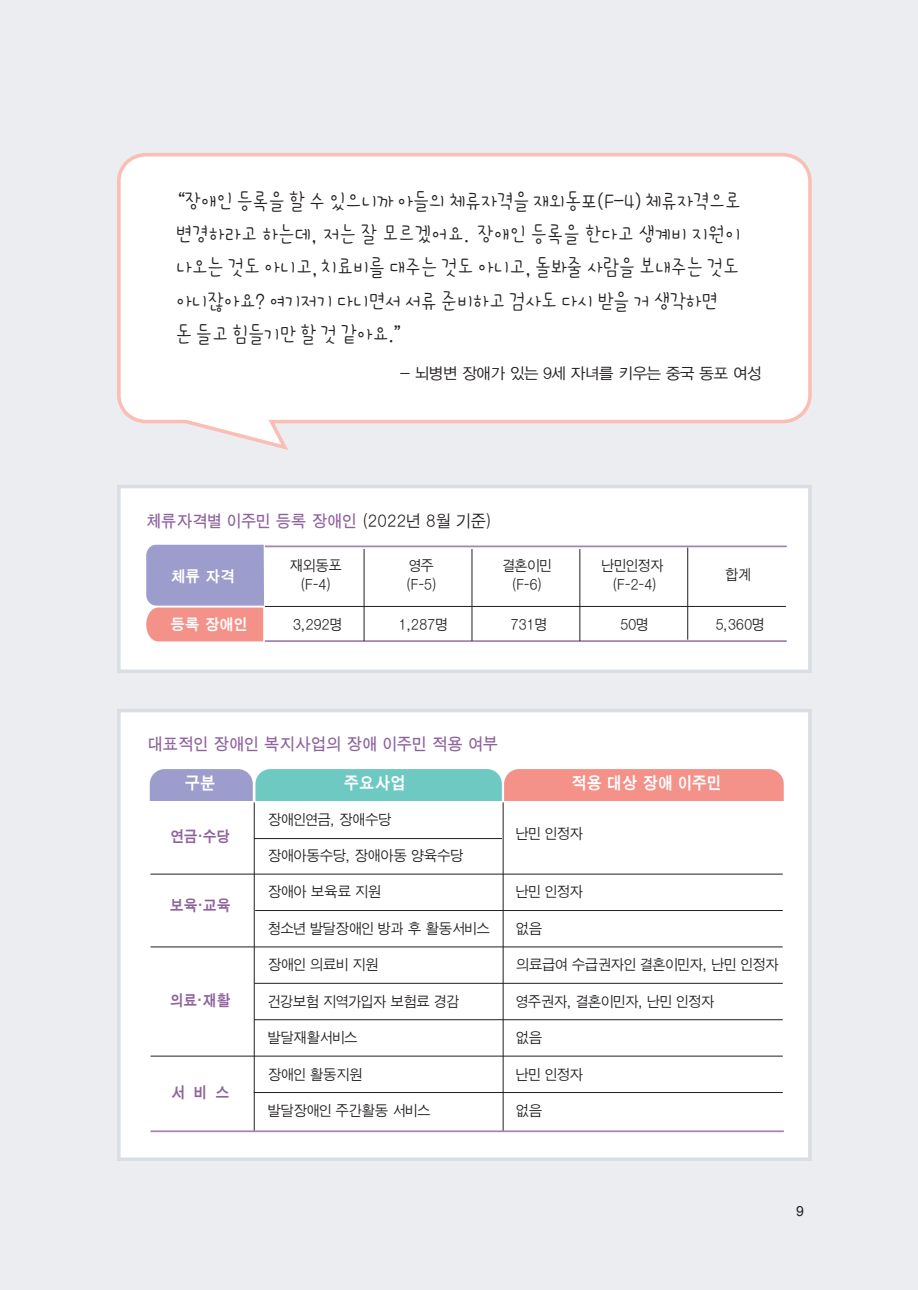
<style>
.page{position:relative;width:918px;height:1290px;background:#ebedf0}
.page>*{position:absolute;margin:0;border:0;box-sizing:border-box;transform-origin:0 0}
.t1{font:21.88px/33.2px "ic TT Paranusan L";letter-spacing:-.04em;color:#231f20;scale:.95 1}
.t2{font:700 17.32px "SD Gothic QXP";letter-spacing:.05em;color:#fff;scale:.93 1}
.t3{font:500 16.97px "SD Gothic QXP";letter-spacing:.05em;color:#8e639d}
.t4{font:15.75px "YDVYGO12";letter-spacing:-.015em;color:#231f20}
.t5{font:700 15.75px "SD Gothic QXP";letter-spacing:.05em;color:#8e639d;scale:.93 1}
.t6{font:700 15.75px "SD Gothic QXP";letter-spacing:.05em;color:#fff}
.t7{font:300 14.88px/19.2px "SD Gothic QXP";letter-spacing:.025em;color:#231f20;text-align:center}
.t8{font:14px "Arial";color:#231f20}
.s1{font-weight:300;color:#231f20}
</style>
<div class="page">
<div style="left:121px;top:488px;width:687px;height:181px;background:#fff"></div>
<div style="left:117px;top:485px;width:695px;height:188px;border:4px solid #d8dee3"></div>
<div style="left:121px;top:712px;width:687px;height:445px;background:#fff"></div>
<div style="left:117px;top:709px;width:695px;height:452px;border:4px solid #d8dee3"></div>
<svg style="left:117px;top:153px;width:695px;height:297px"></svg>
<hr style="left:265px;top:606px;width:521px;height:1px;background:#231f20">
<hr style="left:265px;top:640px;width:522px;height:2px;background:#a583b2">
<hr style="left:265px;top:545px;width:522px;height:2px;background:#a583b2">
<hr style="left:364px;top:549px;width:1px;height:92px;background:#231f20">
<hr style="left:472px;top:549px;width:1px;height:92px;background:#231f20">
<hr style="left:579px;top:549px;width:1px;height:92px;background:#231f20">
<hr style="left:687px;top:547px;width:1px;height:93px;background:#231f20">
<div style="left:150px;top:769px;width:103px;height:54px;background:#9c9ccd;border-radius:15px"></div>
<div style="left:255px;top:769px;width:247px;height:54px;background:#6ec9c2;border-radius:15px"></div>
<div style="left:504px;top:769px;width:280px;height:54px;background:#f49188;border-radius:15px"></div>
<div style="left:149px;top:801px;width:635px;height:330px;background:#fff"></div>
<hr style="left:503px;top:802px;width:1px;height:329px;background:#231f20">
<hr style="left:254px;top:802px;width:1px;height:329px;background:#231f20">
<hr style="left:150px;top:874px;width:633px;height:1px;background:#231f20">
<hr style="left:254px;top:838px;width:248px;height:1px;background:#231f20">
<hr style="left:150px;top:1130px;width:634px;height:2px;background:#a583b2">
<hr style="left:255px;top:910px;width:528px;height:1px;background:#231f20">
<hr style="left:150px;top:946px;width:633px;height:1px;background:#231f20">
<hr style="left:254px;top:983px;width:529px;height:1px;background:#231f20">
<hr style="left:254px;top:1019px;width:529px;height:1px;background:#231f20">
<hr style="left:150px;top:1056px;width:633px;height:1px;background:#231f20">
<hr style="left:254px;top:1092px;width:529px;height:1px;background:#231f20">
<svg style="left:146px;top:545px;width:118px;height:96px"></svg>
<h1 class="t1" style="left:176px;top:185px;width:597px">“장애인 등록을 할 수 있으니까 아들의 체류자격을 재외동포(F-4) 체류자격으로 변경하라고 하는데, 저는 잘 모르겠어요. 장애인 등록을 한다고 생계비 지원이 나오는 것도 아니고, 치료비를 대주는 것도 아니고, 돌봐줄 사람을 보내주는 것도 아니잖아요? 여기저기 다니면서 서류 준비하고 검사도 다시 받을 거 생각하면<br>돈 들고 힘들기만 할 것 같아요.”</h1>
<p class="t4" style="left:400px;top:364px;width:363px">- 뇌병변 장애가 있는 9세 자녀를 키우는 중국 동포 여성</p>
<p class="t3" style="left:146px;top:513px;width:346px">체류자격별 이주민 등록 장애인 <span class="s1">(2022년 8월 기준)</span></p>
<p class="t7" style="left:290px;top:556px;width:53px">재외동포 (F-4)</p>
<p class="t7" style="left:406px;top:556px;width:32px;text-align:left">영주 (F-5)</p>
<p class="t7" style="left:503px;top:556px;width:50px">결혼이민 (F-6)</p>
<p class="t7" style="left:602px;top:556px;width:63px">난민인정자 (F-2-4)</p>
<p class="t7" style="left:725px;top:564px;width:27px">합계</p>
<p class="t7" style="left:293px;top:614px;width:50px">3,292명</p>
<p class="t7" style="left:399px;top:614px;width:50px">1,287명</p>
<p class="t7" style="left:511px;top:614px;width:37px">731명</p>
<p class="t7" style="left:620px;top:614px;width:29px">50명</p>
<p class="t7" style="left:715px;top:614px;width:50px">5,360명</p>
<p class="t6" style="left:171px;top:568px;width:65px">체류 자격</p>
<p class="t6" style="left:171px;top:616px;width:77px">등록 장애인</p>
<p class="t3" style="left:149px;top:735px;width:351px">대표적인 장애인 복지사업의 장애 이주민 적용 여부</p>
<p class="t2" style="left:185px;top:774px;width:34px">구분</p>
<p class="t5" style="left:171px;top:828px;width:65px">연금·수당</p>
<p class="t5" style="left:170px;top:897px;width:66px">보육·교육</p>
<p class="t5" style="left:170px;top:992px;width:66px">의료·재활</p>
<p class="t5" style="left:171px;top:1084px;width:64px">서비스</p>
<p class="t2" style="left:344px;top:774px;width:66px">주요사업</p>
<p class="t2" style="left:571px;top:774px;width:162px">적용 대상 장애 이주민</p>
<p class="t7" style="left:268px;top:809px;width:125px">장애인연금, 장애수당</p>
<p class="t7" style="left:516px;top:823px;width:68px">난민 인정자</p>
<p class="t7" style="left:268px;top:846px;width:197px">장애아동수당, 장애아동 양육수당</p>
<p class="t7" style="left:268px;top:882px;width:114px">장애아 보육료 지원</p>
<p class="t7" style="left:516px;top:882px;width:68px">난민 인정자</p>
<p class="t7" style="left:268px;top:919px;width:223px">청소년 발달장애인 방과 후 활동서비스</p>
<p class="t7" style="left:516px;top:919px;width:27px">없음</p>
<p class="t7" style="left:268px;top:955px;width:111px">장애인 의료비 지원</p>
<p class="t7" style="left:516px;top:955px;width:264px">의료급여 수급권자인 결혼이민자, 난민 인정자</p>
<p class="t7" style="left:268px;top:991px;width:192px">건강보험 지역가입자 보험료 경감</p>
<p class="t7" style="left:516px;top:991px;width:199px">영주권자, 결혼이민자, 난민 인정자</p>
<p class="t7" style="left:268px;top:1028px;width:91px">발달재활서비스</p>
<p class="t7" style="left:516px;top:1028px;width:27px">없음</p>
<p class="t7" style="left:268px;top:1064px;width:95px">장애인 활동지원</p>
<p class="t7" style="left:516px;top:1064px;width:68px">난민 인정자</p>
<p class="t7" style="left:268px;top:1101px;width:164px">발달장애인 주간활동 서비스</p>
<p class="t7" style="left:516px;top:1101px;width:27px">없음</p>
<p class="t8" style="left:796px;top:1203px;width:9px">9</p>
</div>
